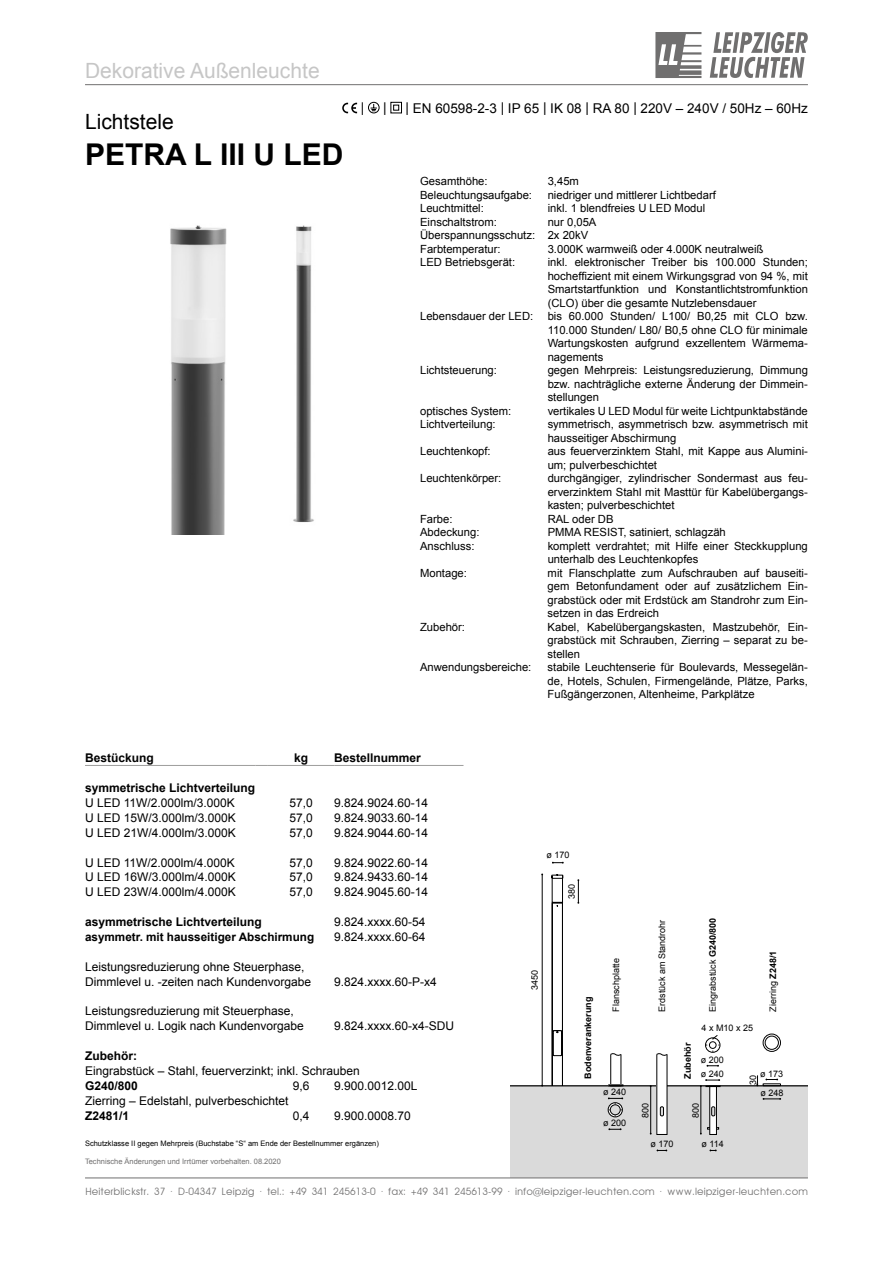
<style>
.page{position:relative;width:893px;height:1263px;background:#fff}
.page>*{position:absolute;margin:0;border:0;box-sizing:border-box;transform-origin:0 0}
.t1{font:700 30px "Arial";color:#000}
.t2{font:21px "Arial";color:#c6c6c6}
.t3{font:21px "Arial";color:#000}
.t4{font:13.5px "Arial";color:#000}
.t5{font:12px/14.9px "Arial";color:#000}
.t6{font:700 12px "Arial";color:#000}
.t7{font:700 11.7px "Arial";color:#000}
.t8{font:11.25px/13.5px "Arial";color:#000;text-align:justify}
.t9{font:10.2px "Avant Garde";color:#706f6f}
.t10{font:9px/19.4px "Arial";color:#000}
.t11{font:700 9px "Arial";color:#000}
.t12{font:7.5px "Arial";color:#000}
.t13{font:7.5px "Arial";color:#706f6f}
.s1{font-weight:700}
</style>
<div class="page">
<img style="left:170px;top:225px;width:144px;height:309px">
<svg style="left:342px;top:103px;width:15px;height:10px"></svg>
<svg style="left:368px;top:102px;width:12px;height:12px"></svg>
<div style="left:390px;top:102px;width:12px;height:11px;border:1px solid #000"></div>
<svg style="left:393px;top:105px;width:6px;height:6px"></svg>
<hr style="left:85px;top:765px;width:171px;height:1px;background:#9d9d9c">
<svg style="left:256px;top:765px;width:12px;height:1px"></svg>
<hr style="left:268px;top:765px;width:66px;height:1px;background:#9d9d9c">
<hr style="left:334px;top:765px;width:129px;height:1px;background:#9d9d9c">
<svg style="left:552px;top:862px;width:12px;height:1px"></svg>
<svg style="left:510px;top:873px;width:298px;height:304px"></svg>
<hr style="left:85px;top:1177px;width:723px;height:1px;background:#706f6f">
<hr style="left:85px;top:84px;width:723px;height:1px;background:#706f6f">
<svg style="left:655px;top:32px;width:46px;height:46px"></svg>
<svg style="left:710px;top:32px;width:98px;height:46px"></svg>
<h2 class="t2" style="left:85px;top:57px;width:236px">Dekorative Außenleuchte</h2>
<h2 class="t3" style="left:85px;top:107px;width:90px">Lichtstele</h2>
<h1 class="t1" style="left:85px;top:134px;width:260px">PETRA L III U LED</h1>
<p class="t4" style="left:361px;top:98px;width:5px">|</p>
<p class="t4" style="left:383px;top:98px;width:5px">|</p>
<p class="t4" style="left:406px;top:100px;width:404px">| EN 60598-2-3 | IP 65 | IK 08 | RA 80 | 220V – 240V / 50Hz – 60Hz</p>
<p class="t8" style="left:420px;top:175px;width:69px">Gesamthöhe:</p>
<p class="t8" style="left:548px;top:175px;width:33px">3,45m</p>
<p class="t8" style="left:420px;top:188px;width:113px">Beleuchtungsaufgabe:</p>
<p class="t8" style="left:548px;top:188px;width:170px">niedriger und mittlerer Lichtbedarf</p>
<p class="t8" style="left:420px;top:202px;width:65px">Leuchtmittel:</p>
<p class="t8" style="left:548px;top:202px;width:159px">inkl. 1 blendfreies U LED Modul</p>
<p class="t8" style="left:420px;top:215px;width:78px">Einschaltstrom:</p>
<p class="t8" style="left:420px;top:215px;width:178px;text-align:left;text-indent:128px">nur 0,05A<br>Überspannungsschutz: 2x 20kV<br>Farbtemperatur:</p>
<p class="t8" style="left:548px;top:242px;width:217px">3.000K warmweiß oder 4.000K neutralweiß</p>
<p class="t8" style="left:420px;top:256px;width:97px">LED Betriebsgerät:</p>
<p class="t8" style="left:548px;top:256px;width:262px">inkl. elektronischer Treiber bis 100.000 Stunden; hocheffizient mit einem Wirkungsgrad von 94 %, mit Smartstartfunktion und Konstantlichtstromfunktion (CLO) über die gesamte Nutzlebensdauer</p>
<p class="t8" style="left:420px;top:310px;width:115px">Lebensdauer der LED:</p>
<p class="t8" style="left:548px;top:310px;width:262px">bis 60.000 Stunden/ L100/ B0,25 mit CLO bzw.<br>110.000 Stunden/ L80/ B0,5 ohne CLO für minimale Wartungskosten aufgrund exzellentem Wärmema&shy;nagements</p>
<p class="t8" style="left:420px;top:364px;width:78px">Lichtsteuerung:</p>
<p class="t8" style="left:548px;top:364px;width:262px">gegen Mehrpreis: Leistungsreduzierung, Dimmung bzw. nachträgliche externe Änderung der Dimmein&shy;stellungen</p>
<p class="t8" style="left:420px;top:404px;width:93px">optisches System:</p>
<p class="t8" style="left:548px;top:404px;width:262px">vertikales U LED Modul für weite Lichtpunktabstände</p>
<p class="t8" style="left:420px;top:418px;width:77px">Lichtverteilung:</p>
<p class="t8" style="left:548px;top:418px;width:262px">symmetrisch, asymmetrisch bzw. asymmetrisch mit hausseitiger Abschirmung</p>
<p class="t8" style="left:420px;top:445px;width:72px">Leuchtenkopf:</p>
<p class="t8" style="left:548px;top:445px;width:262px">aus feuerverzinktem Stahl, mit Kappe aus Alumini&shy;um; pulverbeschichtet</p>
<p class="t8" style="left:420px;top:472px;width:83px">Leuchtenkörper:</p>
<p class="t8" style="left:548px;top:472px;width:262px">durchgängiger, zylindrischer Sondermast aus feu&shy;erverzinktem Stahl mit Masttür für Kabelübergangs&shy;kasten; pulverbeschichtet</p>
<p class="t8" style="left:420px;top:512px;width:34px">Farbe:</p>
<p class="t8" style="left:548px;top:512px;width:67px">RAL oder DB</p>
<p class="t8" style="left:420px;top:526px;width:61px">Abdeckung:</p>
<p class="t8" style="left:548px;top:526px;width:180px">PMMA RESIST, satiniert, schlagzäh</p>
<p class="t8" style="left:420px;top:539px;width:56px">Anschluss:</p>
<p class="t8" style="left:548px;top:539px;width:262px">komplett verdrahtet; mit Hilfe einer Steckkupplung unterhalb des Leuchtenkopfes</p>
<p class="t8" style="left:420px;top:566px;width:48px">Montage:</p>
<p class="t8" style="left:548px;top:566px;width:262px">mit Flanschplatte zum Aufschrauben auf bauseiti&shy;gem Betonfundament oder auf zusätzlichem Ein&shy;grabstück oder mit Erdstück am Standrohr zum Ein&shy;setzen in das Erdreich</p>
<p class="t8" style="left:420px;top:620px;width:47px">Zubehör:</p>
<p class="t8" style="left:548px;top:620px;width:262px">Kabel, Kabelübergangskasten, Mastzubehör, Ein&shy;grabstück mit Schrauben, Zierring – separat zu be&shy;stellen</p>
<p class="t8" style="left:420px;top:661px;width:113px">Anwendungsbereiche:</p>
<p class="t8" style="left:548px;top:661px;width:262px">stabile Leuchtenserie für Boulevards, Messegelän&shy;de, Hotels, Schulen, Firmengelände, Plätze, Parks, Fußgängerzonen, Altenheime, Parkplätze</p>
<p class="t6" style="left:85px;top:750px;width:70px">Bestückung</p>
<p class="t6" style="left:294px;top:750px;width:16px">kg</p>
<p class="t6" style="left:334px;top:750px;width:88px">Bestellnummer</p>
<p class="t6" style="left:85px;top:780px;width:172px">symmetrische Lichtverteilung</p>
<p class="t5" style="left:85px;top:795px;width:151px">U LED 11W/2.000lm/3.000K</p>
<p class="t5" style="left:289px;top:795px;width:25px">57,0</p>
<p class="t5" style="left:334px;top:795px;width:96px">9.824.9024.60-14</p>
<p class="t5" style="left:85px;top:810px;width:152px">U LED 15W/3.000lm/3.000K</p>
<p class="t5" style="left:289px;top:810px;width:25px">57,0</p>
<p class="t5" style="left:334px;top:810px;width:96px">9.824.9033.60-14</p>
<p class="t5" style="left:85px;top:825px;width:152px">U LED 21W/4.000lm/3.000K</p>
<p class="t5" style="left:289px;top:825px;width:25px">57,0</p>
<p class="t5" style="left:334px;top:825px;width:96px">9.824.9044.60-14</p>
<p class="t5" style="left:85px;top:855px;width:151px">U LED 11W/2.000lm/4.000K</p>
<p class="t5" style="left:289px;top:855px;width:25px">57,0</p>
<p class="t5" style="left:334px;top:855px;width:96px">9.824.9022.60-14</p>
<p class="t5" style="left:85px;top:870px;width:152px">U LED 16W/3.000lm/4.000K</p>
<p class="t5" style="left:289px;top:870px;width:25px">57,0</p>
<p class="t5" style="left:334px;top:870px;width:96px">9.824.9433.60-14</p>
<p class="t5" style="left:85px;top:885px;width:152px">U LED 23W/4.000lm/4.000K</p>
<p class="t5" style="left:289px;top:885px;width:25px">57,0</p>
<p class="t5" style="left:334px;top:885px;width:96px">9.824.9045.60-14</p>
<p class="t6" style="left:85px;top:914px;width:178px">asymmetrische Lichtverteilung</p>
<p class="t5" style="left:334px;top:914px;width:93px">9.824.xxxx.60-54</p>
<p class="t7" style="left:85px;top:929px;width:231px">asymmetr. mit hausseitiger Abschirmung</p>
<p class="t5" style="left:334px;top:929px;width:93px">9.824.xxxx.60-64</p>
<p class="t5" style="left:85px;top:959px;width:228px">Leistungsreduzierung ohne Steuerphase,<br>Dimmlevel u. -zeiten nach Kundenvorgabe</p>
<p class="t5" style="left:334px;top:974px;width:104px">9.824.xxxx.60-P-x4</p>
<p class="t5" style="left:85px;top:1004px;width:220px">Leistungsreduzierung mit Steuerphase,<br>Dimmlevel u. Logik nach Kundenvorgabe</p>
<p class="t5" style="left:334px;top:1019px;width:122px">9.824.xxxx.60-x4-SDU</p>
<p class="t6" style="left:85px;top:1048px;width:53px">Zubehör:</p>
<p class="t5" style="left:85px;top:1063px;width:276px">Eingrabstück – Stahl, feuerverzinkt; inkl. Schrauben</p>
<p class="t6" style="left:85px;top:1078px;width:54px">G240/800</p>
<p class="t5" style="left:293px;top:1078px;width:18px">9,6</p>
<p class="t5" style="left:334px;top:1078px;width:85px">9.900.0012.00L</p>
<p class="t5" style="left:85px;top:1093px;width:205px">Zierring – Edelstahl, pulverbeschichtet</p>
<p class="t6" style="left:85px;top:1107px;width:46px">Z2481/1</p>
<p class="t5" style="left:293px;top:1108px;width:18px">0,4</p>
<p class="t5" style="left:334px;top:1108px;width:78px">9.900.0008.70</p>
<p class="t12" style="left:85px;top:1138px;width:295px">Schutzklasse II gegen Mehrpreis (Buchstabe “S“ am Ende der Bestellnummer ergänzen)</p>
<p class="t13" style="left:85px;top:1156px;width:197px">Technische Änderungen und Irrtümer vorbehalten. 08.2020</p>
<p class="t10" style="left:546px;top:845px;width:25px">ø 170</p>
<p class="t10" style="left:562px;top:899px;width:17px;rotate:-90deg">380</p>
<p class="t10" style="left:525px;top:990px;width:22px;rotate:-90deg">3450</p>
<p class="t11" style="left:582px;top:1078px;width:84px;rotate:-90deg">Bodenverankerung</p>
<p class="t10" style="left:606px;top:1012px;width:55px;rotate:-90deg">Flanschplatte</p>
<p class="t10" style="left:603px;top:1082px;width:25px">ø 240</p>
<p class="t10" style="left:603px;top:1113px;width:25px">ø 200</p>
<p class="t10" style="left:652px;top:1012px;width:94px;rotate:-90deg">Erdstück am Standrohr</p>
<p class="t10" style="left:703px;top:1012px;width:96px;rotate:-90deg">Eingrabstück <span class="s1">G240/800</span></p>
<p class="t10" style="left:763px;top:1012px;width:63px;rotate:-90deg">Zierring <span class="s1">Z248/1</span></p>
<p class="t10" style="left:702px;top:1019px;width:53px">4 x M10 x 25</p>
<p class="t11" style="left:682px;top:1078px;width:38px;rotate:-90deg">Zubehör</p>
<p class="t10" style="left:701px;top:1050px;width:25px">ø 200</p>
<p class="t10" style="left:701px;top:1064px;width:25px">ø 240</p>
<p class="t10" style="left:760px;top:1064px;width:25px">ø 173 ø 248</p>
<p class="t10" style="left:743px;top:1084px;width:12px;rotate:-90deg">30</p>
<p class="t10" style="left:636px;top:1118px;width:17px;rotate:-90deg">800</p>
<p class="t10" style="left:686px;top:1118px;width:17px;rotate:-90deg">800</p>
<p class="t10" style="left:650px;top:1134px;width:25px">ø 170</p>
<p class="t10" style="left:701px;top:1134px;width:24px">ø 114</p>
<p class="t9" style="left:85px;top:1185px;width:724px">Heiterblickstr. 37 · D-04347 Leipzig · tel.: +49 341 245613-0 · fax: +49 341 245613-99 · info@leipziger-leuchten.com · www.leipziger-leuchten.com</p>
</div>
